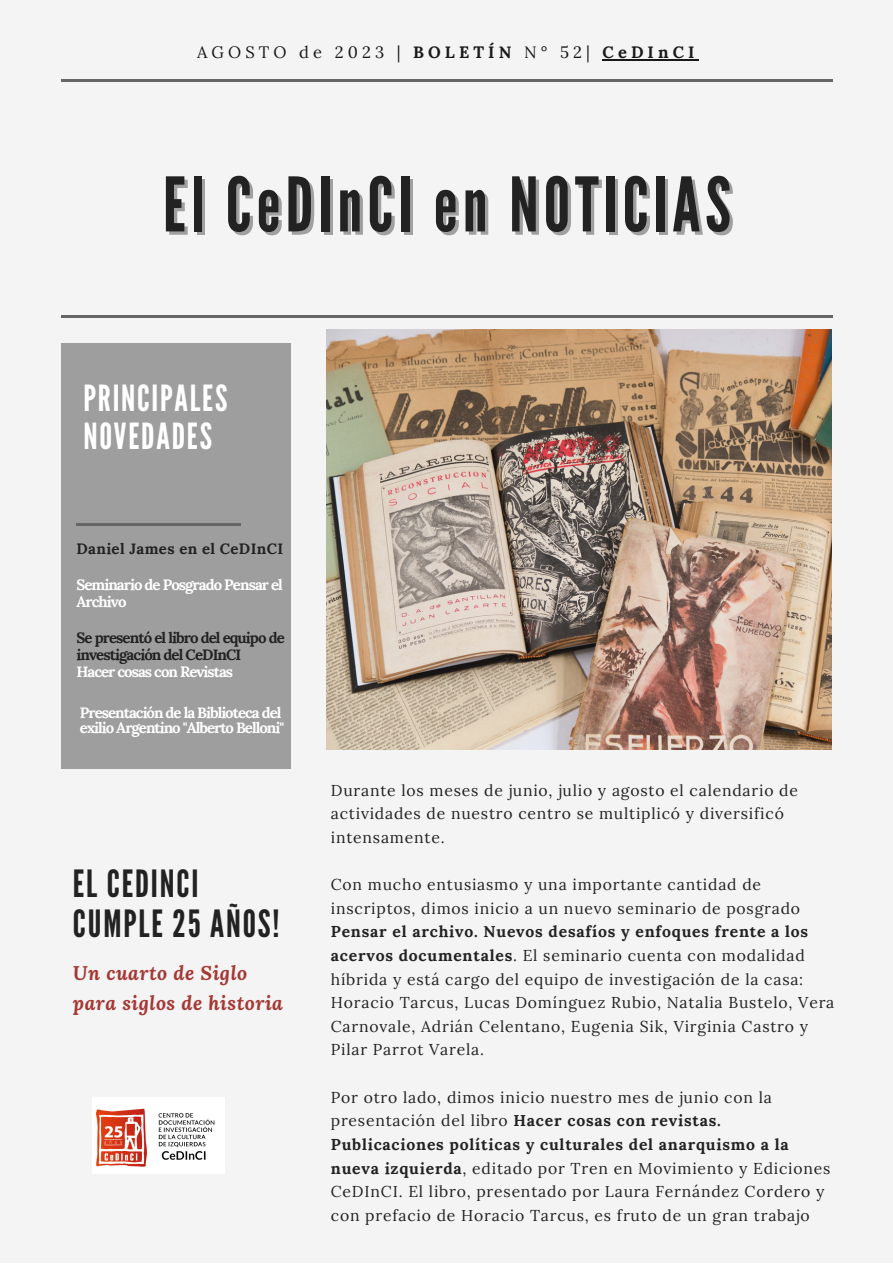
<style>
.page{position:relative;width:893px;height:1264px;background:#fff}
.page>*{position:absolute;margin:0;border:0;box-sizing:border-box;transform-origin:0 0}
.t1{font:75px "League Gothic";letter-spacing:.065em;color:#222}
.t2{font:37.5px/40.5px "League Gothic";letter-spacing:.05em;color:#222}
.t3{font:36px/38.2px "League Gothic";letter-spacing:.05em;color:#fff}
.t4{font:italic 700 19.65px/29.2px "Lora";letter-spacing:.025em;color:#a43835}
.t5{font:16.5px "Lora";letter-spacing:.25em;color:#191919}
.t6{font:15.75px/23.5px "Lora";letter-spacing:.05em;color:#222}
.t7{font:700 15px/16.8px "Lora";letter-spacing:-.065em;color:#fff}
.t8{font:700 15px/16.8px "Lora";letter-spacing:-.06em;color:#222}
.t9{font:700 15px "Lora";letter-spacing:.025em;color:#222}
.s1{font-weight:700}
</style>
<div class="page">
<div style="left:0;top:0;width:892px;height:1262px;background:#f4f4f4"></div>
<img style="left:326px;top:329px;width:505px;height:420px">
<div style="left:62px;top:343px;width:229px;height:425px;background:#9e9e9e"></div>
<hr style="left:61px;top:79px;width:771px;height:2px;background:#666">
<hr style="left:61px;top:316px;width:771px;height:2px;background:#666">
<hr style="left:76px;top:523px;width:165px;height:2px;background:#666">
<img style="left:92px;top:1097px;width:133px;height:76px">
<hr style="left:602px;top:59px;width:96px;height:1px;background:#191919">
<p class="t5" style="left:197px;top:42px;width:499px">AGOSTO de 2023 | <span class="s1">BOLETÍN</span> N° 52| <span class="s1">CeDInCI</span></p>
<p class="t1" style="left:163px;top:161px;width:569px">El CeDInCI en NOTICIAS</p>
<p class="t3" style="left:83px;top:379px;width:145px">PRINCIPALES<br>NOVEDADES</p>
<p class="t9" style="left:76px;top:539px;width:208px">Daniel James en el CeDInCI</p>
<p class="t7" style="left:76px;top:576px;width:208px">Seminario de Posgrado Pensar el<br>Archivo</p>
<p class="t8" style="left:76px;top:629px;width:210px">Se presentó el libro del equipo de investigación del CeDInCI</p>
<p class="t7" style="left:76px;top:663px;width:158px">Hacer cosas con Revistas</p>
<p class="t7" style="left:80px;top:705px;width:206px;line-height:14.5px">Presentación de la Biblioteca del exilio Argentino "Alberto Belloni"</p>
<p class="t2" style="left:73px;top:863px;width:208px">EL CEDINCI<br>CUMPLE 25 AÑOS!</p>
<p class="t4" style="left:73px;top:958px;width:212px">Un cuarto de Siglo para siglos de historia</p>
<p class="t6" style="left:331px;top:778px;width:468px">Durante los meses de junio, julio y agosto el calendario de actividades de nuestro centro se multiplicó y diversificó intensamente.</p>
<p class="t6" style="left:331px;top:872px;width:505px">Con mucho entusiasmo y una importante cantidad de inscriptos, dimos inicio a un nuevo seminario de posgrado <span class="s1">Pensar el archivo. Nuevos desafíos y enfoques frente a los acervos documentales</span>. El seminario cuenta con modalidad híbrida y está cargo del equipo de investigación de la casa:<br>Horacio Tarcus, Lucas Domínguez Rubio, Natalia Bustelo, Vera Carnovale, Adrián Celentano, Eugenia Sik, Virginia Castro y Pilar Parrot Varela.</p>
<p class="t6" style="left:331px;top:1085px;width:501px">Por otro lado, dimos inicio nuestro mes de junio con la presentación del libro <span class="s1">Hacer cosas con revistas.<br>Publicaciones políticas y culturales del anarquismo a la nueva izquierda</span>, editado por Tren en Movimiento y Ediciones CeDInCI. El libro, presentado por Laura Fernández Cordero y con prefacio de Horacio Tarcus, es fruto de un gran trabajo</p>
</div>
